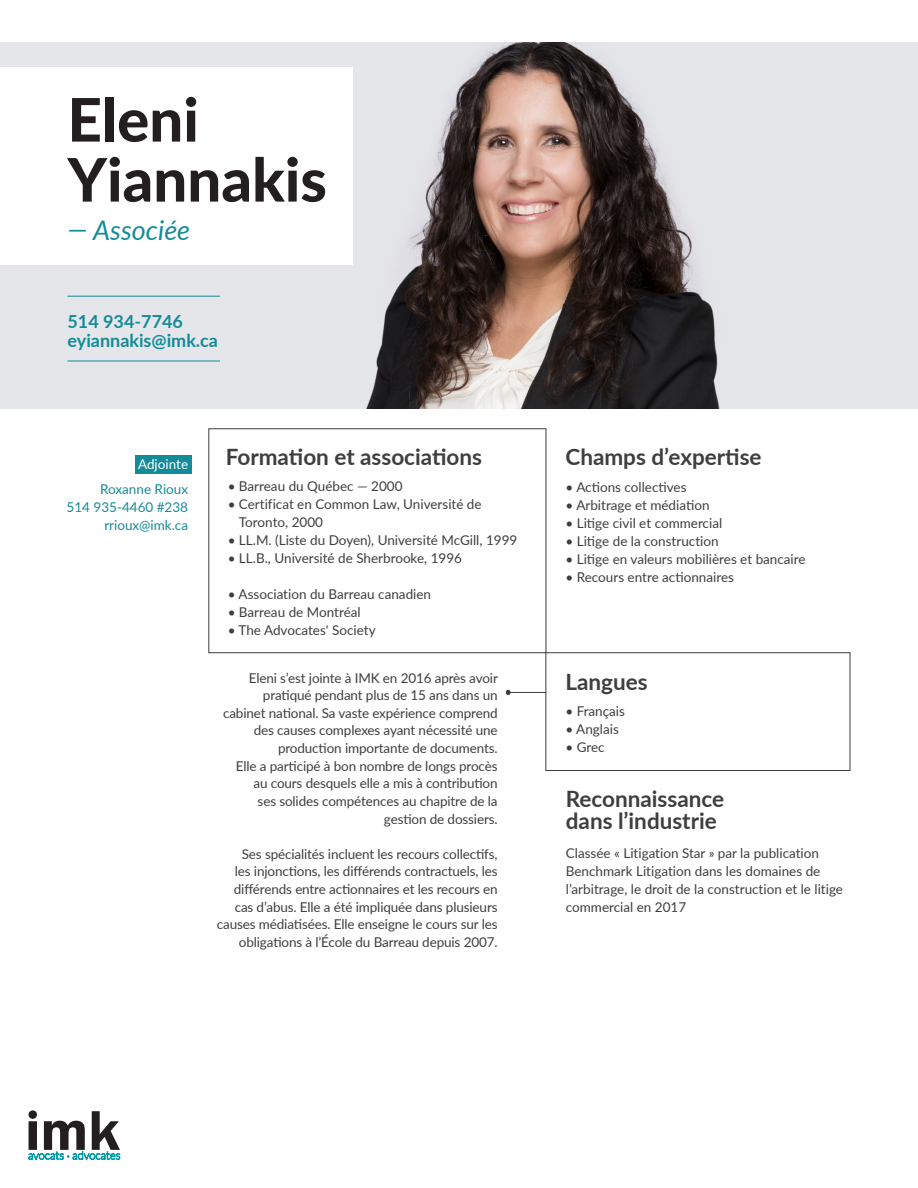
<style>
.page{position:relative;width:918px;height:1188px;background:#fff}
.page>*{position:absolute;margin:0;border:0;box-sizing:border-box;transform-origin:0 0}
.t1{font:800 60px/60px "Lato";color:#231f20}
.t2{font:italic 27px "Lato";color:#138b98}
.t3{font:700 22.5px/22.5px "Lato";color:#3e3e3f}
.t4{font:700 18px/19.5px "Lato";color:#138b98}
.t5{font:13.5px/17.7px "Lato";letter-spacing:-.01em;color:#3e3e3f;text-align:right}
.t6{font:13.5px/18px "Lato";color:#138b98;text-align:right}
.t7{font:13.5px "Lato";color:#fff}
</style>
<div class="page">
<img style="left:0;top:42px;width:918px;height:366px">
<div style="left:208px;top:428px;width:338px;height:225px;border:1px solid #3e3e3f"></div>
<div style="left:545px;top:652px;width:305px;height:119px;border:1px solid #3e3e3f"></div>
<div style="left:136px;top:455px;width:56px;height:18px;background:#138b98"></div>
<hr style="left:68px;top:361px;width:152px;height:1px;background:#138b98">
<hr style="left:68px;top:296px;width:152px;height:1px;background:#138b98">
<div style="left:0;top:68px;width:352px;height:197px;background:#fff"></div>
<hr style="left:508px;top:692px;width:38px;height:1px;background:#3e3e3f">
<svg style="left:506px;top:690px;width:5px;height:5px"></svg>
<svg style="left:28px;top:1110px;width:92px;height:51px"></svg>
<p class="t1" style="left:68px;top:87px;width:261px">Eleni<br>Yiannakis</p>
<p class="t2" style="left:68px;top:211px;width:124px">— Associée</p>
<p class="t4" style="left:68px;top:311px;width:152px">514 934-7746 eyiannakis@imk.ca</p>
<p class="t7" style="left:138px;top:455px;width:52px">Adjointe</p>
<p class="t6" style="left:67px;top:480px;width:123px">Roxanne Rioux<br>514 935-4460 #238 rrioux@imk.ca</p>
<p class="t3" style="left:226px;top:445px;width:258px">Formation et associations</p>
<p class="t3" style="left:566px;top:445px;width:198px">Champs d’expertise</p>
<p class="t5" style="left:228px;top:477px;width:176px">• Barreau du Québec — 2000</p>
<p class="t5" style="left:239px;top:495px;width:244px;text-align:left;text-indent:-11px">• Certificat en Common Law, Université de<br>Toronto, 2000</p>
<p class="t5" style="left:228px;top:531px;width:291px">• LL.M. (Liste du Doyen), Université McGill, 1999</p>
<p class="t5" style="left:228px;top:549px;width:236px">• LL.B., Université de Sherbrooke, 1996</p>
<p class="t5" style="left:228px;top:585px;width:205px">• Association du Barreau canadien</p>
<p class="t5" style="left:228px;top:603px;width:135px">• Barreau de Montréal</p>
<p class="t5" style="left:228px;top:621px;width:149px">• The Advocates' Society</p>
<p class="t5" style="left:566px;top:477px;width:123px">• Actions collectives</p>
<p class="t5" style="left:566px;top:495px;width:146px">• Arbitrage et médiation</p>
<p class="t5" style="left:566px;top:513px;width:158px">• Litige civil et commercial</p>
<p class="t5" style="left:566px;top:531px;width:155px">• Litige de la construction</p>
<p class="t5" style="left:566px;top:549px;width:242px">• Litige en valeurs mobilières et bancaire</p>
<p class="t5" style="left:566px;top:567px;width:170px">• Recours entre actionnaires</p>
<p class="t5" style="left:223px;top:668px;width:276px">Eleni s’est jointe à IMK en 2016 après avoir pratiqué pendant plus de 15 ans dans un cabinet national. Sa vaste expérience comprend des causes complexes ayant nécessité une production importante de documents.<br>Elle a participé à bon nombre de longs procès au cours desquels elle a mis à contribution<br>ses solides compétences au chapitre de la gestion de dossiers.</p>
<p class="t5" style="left:217px;top:845px;width:282px">Ses spécialités incluent les recours collectifs,<br>les injonctions, les différends contractuels, les différends entre actionnaires et les recours en cas d’abus. Elle a été impliquée dans plusieurs causes médiatisées. Elle enseigne le cours sur les obligations à l’École du Barreau depuis 2007.</p>
<p class="t3" style="left:565px;top:669px;width:84px">Langues</p>
<p class="t5" style="left:565px;top:701px;width:61px">• Français</p>
<p class="t5" style="left:565px;top:719px;width:55px">• Anglais</p>
<p class="t5" style="left:565px;top:737px;width:41px">• Grec</p>
<p class="t3" style="left:566px;top:786px;width:160px">Reconnaissance dans l’industrie</p>
<p class="t5" style="left:566px;top:844px;width:279px;text-align:left">Classée « Litigation Star » par la publication Benchmark Litigation dans les domaines de l’arbitrage, le droit de la construction et le litige commercial en 2017</p>
</div>
